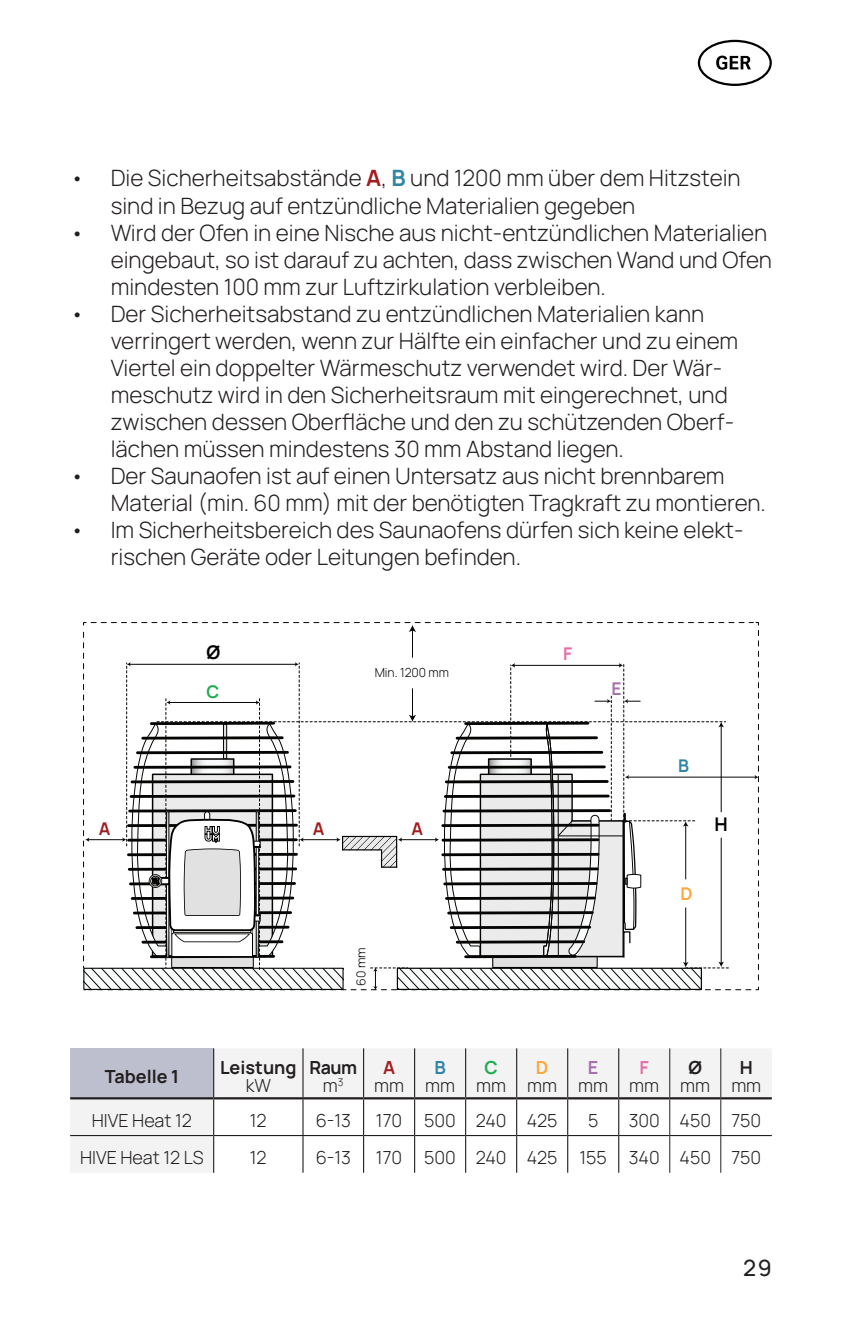
<style>
.page{position:relative;width:842px;height:1340px;background:#fff}
.page>*{position:absolute;margin:0;border:0;box-sizing:border-box;transform-origin:0 0}
.t1{font:300 22.5px/27px "Manrope";color:#231f20}
.t2{font:500 22.5px "Manrope";color:#231f20}
.t3{font:700 18.9px "Manrope";color:#000001}
.t4{font:300 18px "Manrope";color:#231f20}
.t5{font:700 18px/18px "Manrope";color:#231f20;text-align:center}
.t6{font:700 18px "Manrope";color:#a21d20}
.t7{font:700 18px "Manrope";color:#3085a7}
.t8{font:700 18px "Manrope";color:#20ad4e}
.t9{font:700 18px "Manrope";color:#faa83d}
.t10{font:700 18px "Manrope";color:#a76fae}
.t11{font:700 18px "Manrope";color:#e670ab}
.t12{font:700 17.55px "Manrope";color:#a21d20}
.t13{font:700 17.55px "Manrope";color:#20ad4e}
.t14{font:700 17.55px "Manrope";color:#3085a7}
.t15{font:700 17.55px "Manrope";color:#a76fae}
.t16{font:700 17.55px "Manrope";color:#eb6aa8}
.t17{font:700 17.55px "Manrope";color:#faa83d}
.t18{font:300 12.6px "Manrope";color:#040503}
.t19{font:300 12.15px "Manrope";color:#040503}
.s1{font-weight:700;color:#a21d20}
.s2{font-weight:700;color:#3085a7}
.s3{font-weight:300}
</style>
<div class="page">
<svg style="left:698px;top:40px;width:74px;height:46px"></svg>
<svg style="left:70px;top:1048px;width:702px;height:124px"></svg>
<hr style="left:213px;top:1048px;width:1px;height:49px;background:#231f20">
<hr style="left:302px;top:1048px;width:2px;height:49px;background:#231f20">
<hr style="left:363px;top:1048px;width:1px;height:49px;background:#231f20">
<hr style="left:414px;top:1048px;width:1px;height:49px;background:#231f20">
<hr style="left:465px;top:1048px;width:1px;height:49px;background:#231f20">
<hr style="left:516px;top:1048px;width:1px;height:49px;background:#231f20">
<hr style="left:567px;top:1048px;width:1px;height:49px;background:#231f20">
<hr style="left:618px;top:1048px;width:1px;height:49px;background:#231f20">
<hr style="left:213px;top:1099px;width:1px;height:35px;background:#231f20">
<hr style="left:302px;top:1099px;width:2px;height:35px;background:#231f20">
<hr style="left:363px;top:1099px;width:1px;height:35px;background:#231f20">
<hr style="left:414px;top:1099px;width:1px;height:35px;background:#231f20">
<hr style="left:465px;top:1099px;width:1px;height:35px;background:#231f20">
<hr style="left:516px;top:1099px;width:1px;height:35px;background:#231f20">
<hr style="left:567px;top:1099px;width:1px;height:35px;background:#231f20">
<hr style="left:618px;top:1099px;width:1px;height:35px;background:#231f20">
<hr style="left:70px;top:1134px;width:144px;height:2px;background:#231f20">
<hr style="left:214px;top:1134px;width:89px;height:2px;background:#231f20">
<hr style="left:213px;top:1136px;width:1px;height:36px;background:#231f20">
<hr style="left:303px;top:1134px;width:61px;height:2px;background:#231f20">
<hr style="left:302px;top:1136px;width:2px;height:36px;background:#231f20">
<hr style="left:364px;top:1134px;width:51px;height:2px;background:#231f20">
<hr style="left:363px;top:1136px;width:1px;height:36px;background:#231f20">
<hr style="left:415px;top:1134px;width:51px;height:2px;background:#231f20">
<hr style="left:414px;top:1136px;width:1px;height:36px;background:#231f20">
<hr style="left:466px;top:1134px;width:51px;height:2px;background:#231f20">
<hr style="left:465px;top:1136px;width:1px;height:36px;background:#231f20">
<hr style="left:517px;top:1134px;width:51px;height:2px;background:#231f20">
<hr style="left:516px;top:1136px;width:1px;height:36px;background:#231f20">
<hr style="left:568px;top:1134px;width:51px;height:2px;background:#231f20">
<hr style="left:567px;top:1136px;width:1px;height:36px;background:#231f20">
<hr style="left:619px;top:1134px;width:51px;height:2px;background:#231f20">
<hr style="left:618px;top:1136px;width:1px;height:36px;background:#231f20">
<hr style="left:670px;top:1134px;width:51px;height:2px;background:#231f20">
<hr style="left:721px;top:1134px;width:51px;height:2px;background:#231f20">
<hr style="left:669px;top:1048px;width:1px;height:49px;background:#231f20">
<hr style="left:720px;top:1048px;width:1px;height:49px;background:#231f20">
<hr style="left:669px;top:1099px;width:1px;height:35px;background:#231f20">
<hr style="left:720px;top:1099px;width:1px;height:35px;background:#231f20">
<hr style="left:669px;top:1136px;width:1px;height:36px;background:#231f20">
<hr style="left:720px;top:1136px;width:1px;height:36px;background:#231f20">
<hr style="left:70px;top:1097px;width:144px;height:2px;background:#231f20">
<hr style="left:214px;top:1097px;width:89px;height:2px;background:#231f20">
<hr style="left:303px;top:1097px;width:61px;height:2px;background:#231f20">
<hr style="left:364px;top:1097px;width:51px;height:2px;background:#231f20">
<hr style="left:415px;top:1097px;width:51px;height:2px;background:#231f20">
<hr style="left:466px;top:1097px;width:51px;height:2px;background:#231f20">
<hr style="left:517px;top:1097px;width:51px;height:2px;background:#231f20">
<hr style="left:568px;top:1097px;width:51px;height:2px;background:#231f20">
<hr style="left:619px;top:1097px;width:51px;height:2px;background:#231f20">
<hr style="left:670px;top:1097px;width:51px;height:2px;background:#231f20">
<hr style="left:721px;top:1097px;width:51px;height:2px;background:#231f20">
<svg style="left:83px;top:622px;width:676px;height:368px"></svg>
<p class="t1" style="left:111px;top:166px;width:632px;text-indent:-40px">• Die Sicherheitsabstände <span class="s1">A</span>, <span class="s2">B</span> und 1200 mm über dem Hitzstein sind in Bezug auf entzündliche Materialien gegeben</p>
<p class="t1" style="left:111px;top:220px;width:663px;text-indent:-40px">• Wird der Ofen in eine Nische aus nicht-entzündlichen Materialien eingebaut, so ist darauf zu achten, dass zwischen Wand und Ofen mindesten 100 mm zur Luftzirkulation verbleiben.</p>
<p class="t1" style="left:111px;top:301px;width:629px;text-indent:-40px">• Der Sicherheitsabstand zu entzündlichen Materialien kann verringert werden, wenn zur Hälfte ein einfacher und zu einem Viertel ein doppelter Wärmeschutz verwendet wird. Der Wär&shy;meschutz wird in den Sicherheitsraum mit eingerechnet, und zwischen dessen Oberfläche und den zu schützenden Oberf&shy;lächen müssen mindestens 30 mm Abstand liegen.</p>
<p class="t1" style="left:111px;top:463px;width:657px;text-indent:-40px">• Der Saunaofen ist auf einen Untersatz aus nicht brennbarem<br>Material (min. 60 mm) mit der benötigten Tragkraft zu montieren.</p>
<p class="t1" style="left:111px;top:517px;width:634px;text-indent:-40px">• Im Sicherheitsbereich des Saunaofens dürfen sich keine elekt&shy;rischen Geräte oder Leitungen befinden.</p>
<p class="t3" style="left:206px;top:641px;width:15px">Ø</p>
<p class="t13" style="left:206px;top:681px;width:14px">C</p>
<p class="t18" style="left:375px;top:665px;width:76px">Min. 1200 mm</p>
<p class="t12" style="left:99px;top:818px;width:13px">A</p>
<p class="t12" style="left:313px;top:818px;width:13px">A</p>
<p class="t12" style="left:411px;top:818px;width:13px">A</p>
<p class="t19" style="left:354px;top:985px;width:40px;rotate:-90deg">60 mm</p>
<p class="t16" style="left:563px;top:643px;width:11px">F</p>
<p class="t15" style="left:612px;top:678px;width:12px">E</p>
<p class="t14" style="left:678px;top:756px;width:12px">B</p>
<p class="t17" style="left:681px;top:883px;width:14px">D</p>
<p class="t3" style="left:714px;top:813px;width:15px">H</p>
<p class="t5" style="left:105px;top:1068px;width:76px">Tabelle 1</p>
<p class="t5" style="left:220px;top:1059px;width:78px">Leistung</p>
<p class="t4" style="left:246px;top:1075px;width:27px">kW</p>
<p class="t5" style="left:309px;top:1059px;width:49px">Raum <span class="s3">m</span><sup>3</sup></p>
<p class="t6" style="left:383px;top:1057px;width:14px">A</p>
<p class="t4" style="left:374px;top:1075px;width:31px">mm</p>
<p class="t7" style="left:434px;top:1057px;width:13px">B</p>
<p class="t4" style="left:425px;top:1075px;width:31px">mm</p>
<p class="t8" style="left:484px;top:1057px;width:15px">C</p>
<p class="t4" style="left:476px;top:1075px;width:31px">mm</p>
<p class="t9" style="left:536px;top:1057px;width:14px">D</p>
<p class="t4" style="left:527px;top:1075px;width:31px">mm</p>
<p class="t10" style="left:588px;top:1057px;width:12px">E</p>
<p class="t4" style="left:578px;top:1075px;width:31px">mm</p>
<p class="t11" style="left:639px;top:1057px;width:11px">F</p>
<p class="t4" style="left:629px;top:1075px;width:31px">mm</p>
<p class="t5" style="left:688px;top:1059px;width:15px">Ø</p>
<p class="t4" style="left:680px;top:1075px;width:31px">mm</p>
<p class="t5" style="left:740px;top:1059px;width:14px">H</p>
<p class="t4" style="left:731px;top:1075px;width:31px">mm</p>
<p class="t4" style="left:92px;top:1110px;width:102px">HIVE Heat 12</p>
<p class="t4" style="left:250px;top:1110px;width:18px">12</p>
<p class="t4" style="left:316px;top:1107px;width:37px">6-13</p>
<p class="t4" style="left:376px;top:1110px;width:183px">170 500 240 425</p>
<p class="t4" style="left:588px;top:1110px;width:12px">5</p>
<p class="t4" style="left:629px;top:1110px;width:134px">300 450 750</p>
<p class="t4" style="left:80px;top:1147px;width:125px">HIVE Heat 12 LS</p>
<p class="t4" style="left:250px;top:1147px;width:18px">12</p>
<p class="t4" style="left:316px;top:1144px;width:37px">6-13</p>
<p class="t4" style="left:376px;top:1147px;width:387px">170 500 240 425 155 340 450 750</p>
<p class="t2" style="left:743px;top:1259px;width:30px">29</p>
</div>
